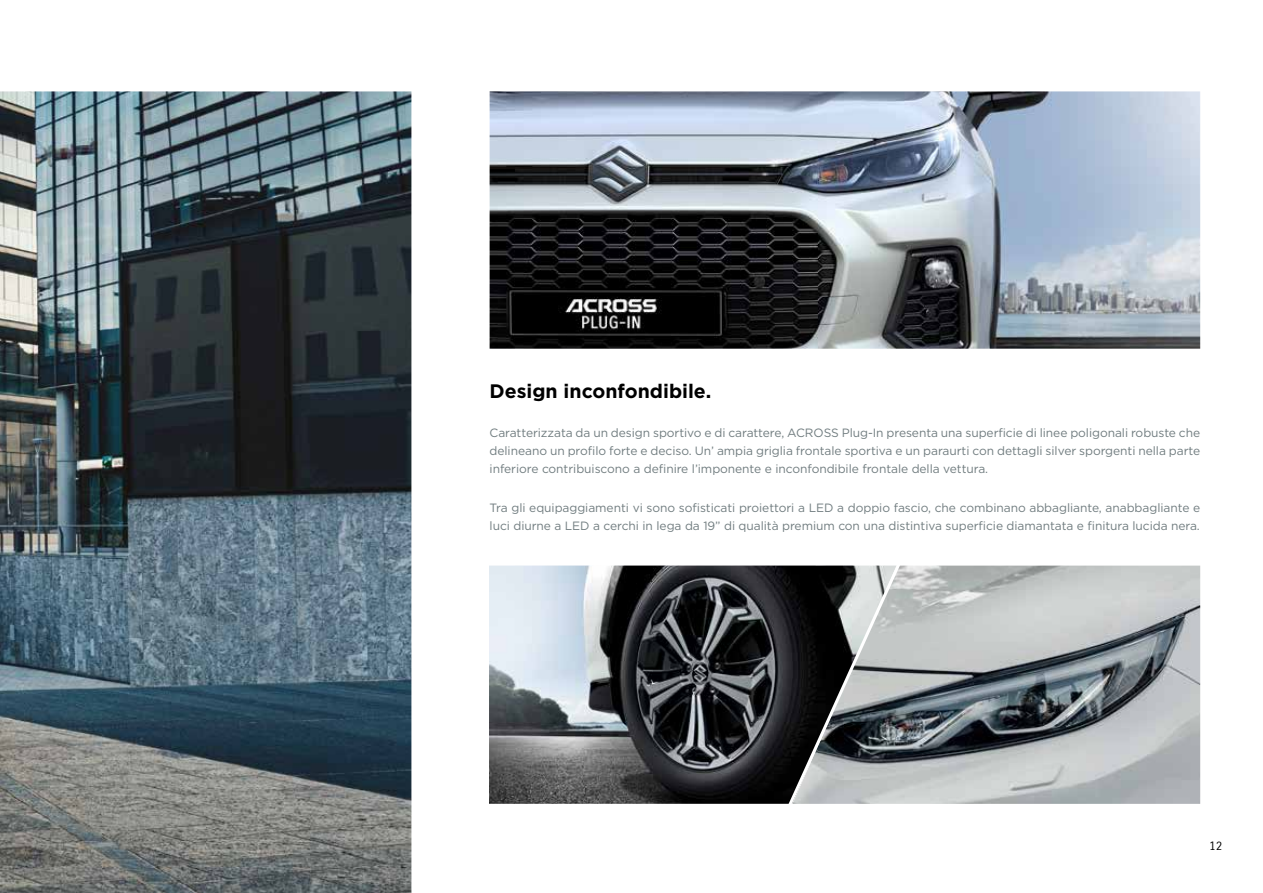
<style>
.page{position:relative;width:1263px;height:893px;background:#fff}
.page>*{position:absolute;margin:0;border:0;box-sizing:border-box;transform-origin:0 0}
.t1{font:700 19.5px "Gotham HTF";color:#000}
.t2{font:12px/18px "Gotham HTF";letter-spacing:-.005em;color:#707c7f}
.t3{font:12px "Suzuki PRO Regular";color:#000}
</style>
<div class="page">
<img style="left:490px;top:91px;width:710px;height:258px">
<img style="left:0;top:91px;width:411px;height:802px">
<img style="left:489px;top:566px;width:289px;height:238px">
<img style="left:911px;top:566px;width:289px;height:238px">
<svg style="left:778px;top:565px;width:133px;height:239px"></svg>
<h1 class="t1" style="left:490px;top:380px;width:223px">Design inconfondibile.</h1>
<p class="t2" style="left:490px;top:423px;width:712px;text-align:justify">Caratterizzata da un design sportivo e di carattere, ACROSS Plug-In presenta una superficie di linee poligonali robuste che delineano un profilo forte e deciso. Un’ ampia griglia frontale sportiva e un paraurti con dettagli silver sporgenti nella parte inferiore contribuiscono a definire l’imponente e inconfondibile frontale della vettura.</p>
<p class="t2" style="left:490px;top:498px;width:712px">Tra gli equipaggiamenti vi sono sofisticati proiettori a LED a doppio fascio, che combinano abbagliante, anabbagliante e luci diurne a LED a cerchi in lega da 19” di qualità premium con una distintiva superficie diamantata e finitura lucida nera.</p>
<p class="t3" style="left:1209px;top:839px;width:14px">12</p>
</div>
